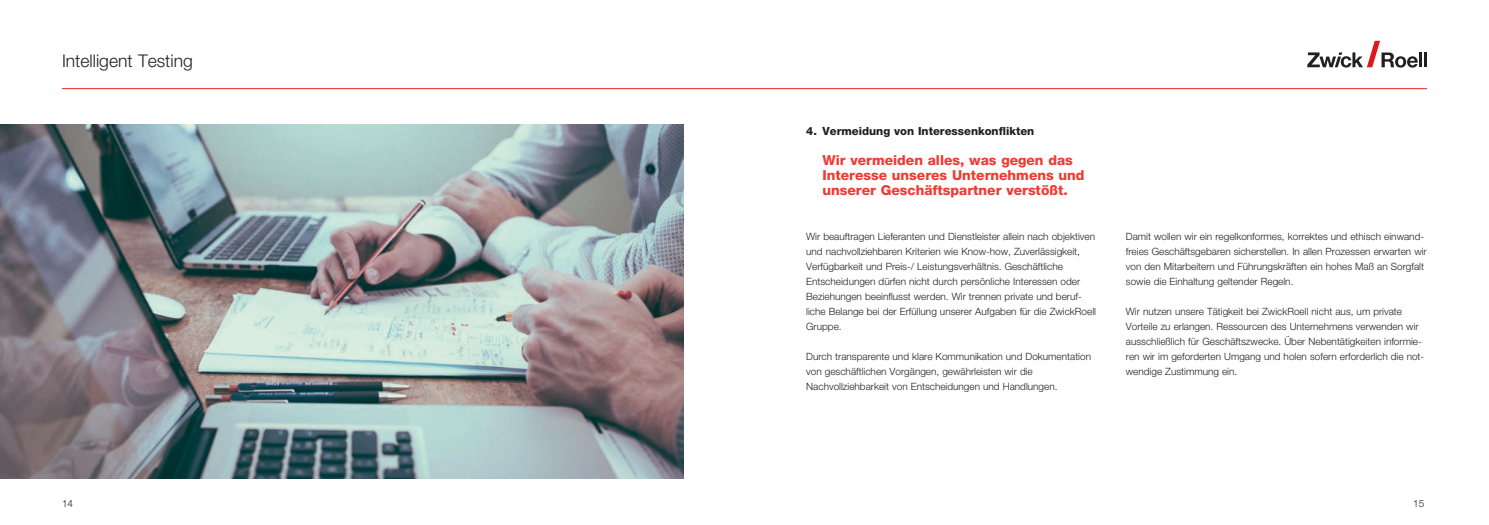
<style>
.page{position:relative;width:1489px;height:525px;background:#fff}
.page>*{position:absolute;margin:0;border:0;box-sizing:border-box;transform-origin:0 0}
.t1{font:300 17.5px "Helvetica Neue LT Std";color:#231f20}
.t2{font:800 13.75px/15px "Helvetica Neue LT Std";color:#ee3b32}
.t3{font:800 11.25px "Helvetica Neue LT Std";color:#231f20}
.t4{font:300 10px/15px "Helvetica Neue LT Std";color:#231f20}
</style>
<div class="page">
<hr style="left:62px;top:88px;width:1364px;height:1px;background:#ee1d23">
<svg style="left:1307px;top:41px;width:110px;height:27px"></svg>
<hr style="left:1418px;top:52px;width:3px;height:15px;background:#231f20">
<hr style="left:1423px;top:52px;width:3px;height:15px;background:#231f20">
<img style="left:0;top:124px;width:683px;height:354px">
<h1 class="t1" style="left:62px;top:50px;width:132px">Intelligent Testing</h1>
<p class="t3" style="left:806px;top:124px;width:230px">4. Vermeidung von Interessenkonflikten</p>
<h2 class="t2" style="left:822px;top:153px;width:263px">Wir vermeiden alles, was gegen das<br>Interesse unseres Unternehmens und unserer Geschäftspartner verstößt.</h2>
<p class="t4" style="left:806px;top:229px;width:291px">Wir beauftragen Lieferanten und Dienstleister allein nach objektiven und nachvollziehbaren Kriterien wie Know-how, Zuverlässigkeit, Verfügbarkeit und Preis-/ Leistungsverhältnis. Geschäftliche Entscheidungen dürfen nicht durch persönliche Interessen oder Beziehungen beeinflusst werden. Wir trennen private und beruf&shy;liche Belange bei der Erfüllung unserer Aufgaben für die ZwickRoell Gruppe.</p>
<p class="t4" style="left:806px;top:349px;width:286px">Durch transparente und klare Kommunikation und Dokumentation von geschäftlichen Vorgängen, gewährleisten wir die<br>Nachvollziehbarkeit von Entscheidungen und Handlungen.</p>
<p class="t4" style="left:1125px;top:229px;width:302px">Damit wollen wir ein regelkonformes, korrektes und ethisch einwand&shy;freies Geschäftsgebaren sicherstellen. In allen Prozessen erwarten wir von den Mitarbeitern und Führungskräften ein hohes Maß an Sorgfalt sowie die Einhaltung geltender Regeln.</p>
<p class="t4" style="left:1125px;top:304px;width:300px">Wir nutzen unsere Tätigkeit bei ZwickRoell nicht aus, um private Vorteile zu erlangen. Ressourcen des Unternehmens verwenden wir ausschließlich für Geschäftszwecke. Über Nebentätigkeiten informie&shy;ren wir im geforderten Umgang und holen sofern erforderlich die not&shy;wendige Zustimmung ein.</p>
<p class="t4" style="left:62px;top:495px;width:13px">14</p>
<p class="t4" style="left:1412px;top:495px;width:13px">15</p>
</div>
